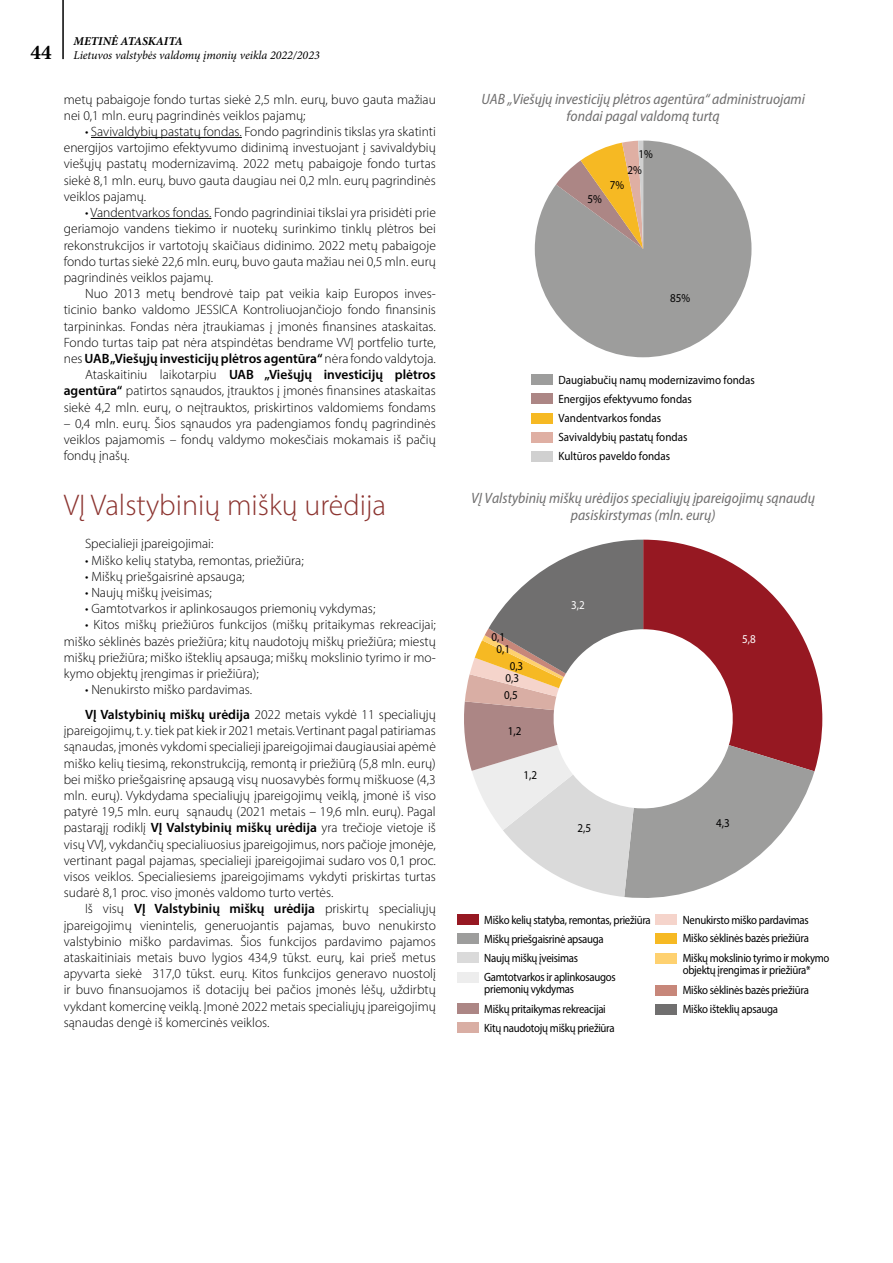
<style>
.page{position:relative;width:893px;height:1263px;background:#fff}
.page>*{position:absolute;margin:0;border:0;box-sizing:border-box;transform-origin:0 0}
.t1{font:300 30px "Myriad Pro";color:#8c3430}
.t2{font:italic semi-condensed 15px/16.5px "Myriad Pro";color:#706f6f;text-align:center}
.t3{font:300 13.5px/16.2px "Myriad Pro";color:#000;text-align:justify}
.t4{font:12px/19.2px "Myriad Pro";letter-spacing:-.025em;color:#000;scale:.9 1}
.t5{font:12px/19.2px "Myriad Pro";color:#000;scale:.92 1}
.t6{font:italic 12px/14.2px "Minion Pro";letter-spacing:-.005em;color:#000}
.t7{font:12px "Myriad Pro";letter-spacing:-.025em;color:#000;scale:.92 1}
.t8{font:12px "Myriad Pro";color:#fff;scale:.92 1}
.s1{font-weight:700}
.s2{font-weight:700;font-style:normal;font-size:21px}
.s3{font-weight:600}
</style>
<div class="page">
<hr style="left:62px;top:0;width:2px;height:59px;background:#000">
<hr style="left:91px;top:137px;width:151px;height:1px;background:#000">
<hr style="left:91px;top:218px;width:120px;height:1px;background:#000">
<svg style="left:535px;top:141px;width:216px;height:216px;fill:#9d9d9c"></svg>
<svg style="left:556px;top:141px;width:87px;height:108px;background:#caaf86"></svg>
<div style="left:531px;top:393px;width:22px;height:11px;background:#ac8685"></div>
<div style="left:531px;top:374px;width:22px;height:11px;background:#9d9d9c"></div>
<div style="left:531px;top:413px;width:22px;height:10px;background:#f6b923"></div>
<div style="left:531px;top:432px;width:22px;height:11px;background:#dfafa3"></div>
<div style="left:531px;top:451px;width:22px;height:11px;background:#d0d0d0"></div>
<svg style="left:464px;top:540px;width:358px;height:358px"></svg>
<div style="left:457px;top:933px;width:21px;height:11px;background:#9d9d9c"></div>
<div style="left:457px;top:914px;width:21px;height:11px;background:#961822"></div>
<div style="left:656px;top:914px;width:21px;height:11px;background:#f5d4cb"></div>
<div style="left:457px;top:953px;width:21px;height:10px;background:#dadada"></div>
<div style="left:457px;top:972px;width:21px;height:10px;background:#ededed"></div>
<div style="left:457px;top:1003px;width:21px;height:11px;background:#ac8685"></div>
<div style="left:457px;top:1022px;width:21px;height:11px;background:#d9aea4"></div>
<div style="left:656px;top:933px;width:21px;height:10px;background:#f6b923"></div>
<div style="left:656px;top:985px;width:21px;height:10px;background:#c7877a"></div>
<div style="left:656px;top:1004px;width:21px;height:10px;background:#706f6f"></div>
<div style="left:656px;top:953px;width:21px;height:10px;background:#fed170"></div>
<p class="t6" style="left:31px;top:34px;width:291px;text-indent:43px"><span class="s1">METINĖ ATASKAITA<br></span><span class="s2">44</span> Lietuvos valstybės valdomų įmonių veikla 2022/2023</p>
<p class="t3" style="left:64px;top:91px;width:374px">metų pabaigoje fondo turtas siekė 2,5 mln. eurų, buvo gauta mažiau nei 0,1 mln. eurų pagrindinės veiklos pajamų;</p>
<p class="t3" style="left:64px;top:123px;width:374px;text-indent:21px">• Savivaldybių pastatų fondas. Fondo pagrindinis tikslas yra skatinti energijos vartojimo efektyvumo didinimą investuojant į savivaldybių viešųjų pastatų modernizavimą. 2022 metų pabaigoje fondo turtas siekė 8,1 mln. eurų, buvo gauta daugiau nei 0,2 mln. eurų pagrindinės veiklos pajamų.</p>
<p class="t3" style="left:64px;top:204px;width:374px;text-indent:21px">• Vandentvarkos fondas. Fondo pagrindiniai tikslai yra prisidėti prie geriamojo vandens tiekimo ir nuotekų surinkimo tinklų plėtros bei rekonstrukcijos ir vartotojų skaičiaus didinimo. 2022 metų pabaigoje fondo turtas siekė 22,6 mln. eurų, buvo gauta mažiau nei 0,5 mln. eurų pagrindinės veiklos pajamų.</p>
<p class="t3" style="left:64px;top:285px;width:374px;text-align:right">Nuo 2013 metų bendrovė taip pat veikia kaip Europos inves&shy;ticinio banko valdomo JESSICA Kontroliuojančiojo fondo finansinis tarpininkas. Fondas nėra įtraukiamas į įmonės finansines ataskaitas.<br>Fondo turtas taip pat nėra atspindėtas bendrame VVĮ portfelio turte, nes <span class="s3">UAB „Viešųjų investicijų plėtros agentūra“</span> nėra fondo valdytoja.<br>Ataskaitiniu laikotarpiu <span class="s3">UAB „Viešųjų investicijų plėtros agentūra“</span> patirtos sąnaudos, įtrauktos į įmonės finansines ataskaitas siekė 4,2 mln. eurų, o neįtrauktos, priskirtinos valdomiems fondams</p>
<p class="t3" style="left:64px;top:415px;width:374px">– 0,4 mln. eurų. Šios sąnaudos yra padengiamos fondų pagrindinės veiklos pajamomis – fondų valdymo mokesčiais mokamais iš pačių fondų įnašų.</p>
<h1 class="t1" style="left:64px;top:487px;width:324px">VĮ Valstybinių miškų urėdija</h1>
<p class="t3" style="left:85px;top:536px;width:130px">Specialieji įpareigojimai:</p>
<p class="t3" style="left:85px;top:552px;width:220px">• Miško kelių statyba, remontas, priežiūra;</p>
<p class="t3" style="left:85px;top:568px;width:161px">• Miškų priešgaisrinė apsauga;</p>
<p class="t3" style="left:85px;top:584px;width:128px">• Naujų miškų įveisimas;</p>
<p class="t3" style="left:85px;top:600px;width:292px">• Gamtotvarkos ir aplinkosaugos priemonių vykdymas;</p>
<p class="t3" style="left:64px;top:617px;width:374px;text-indent:21px">• Kitos miškų priežiūros funkcijos (miškų pritaikymas rekreacijai; miško sėklinės bazės priežiūra; kitų naudotojų miškų priežiūra; miestų miškų priežiūra; miško išteklių apsauga; miškų mokslinio tyrimo ir mo&shy;kymo objektų įrengimas ir priežiūra);</p>
<p class="t3" style="left:85px;top:677px;width:352px;line-height:24.8px">• Nenukirsto miško pardavimas.<br><span class="s3">VĮ Valstybinių miškų urėdija</span> 2022 metais vykdė 11 specialiųjų</p>
<p class="t3" style="left:64px;top:722px;width:374px">įpareigojimų, t. y. tiek pat kiek ir 2021 metais. Vertinant pagal patiriamas sąnaudas, įmonės vykdomi specialieji įpareigojimai daugiausiai apėmė miško kelių tiesimą, rekonstrukciją, remontą ir priežiūrą (5,8 mln. eurų) bei miško priešgaisrinę apsaugą visų nuosavybės formų miškuose (4,3 mln. eurų). Vykdydama specialiųjų įpareigojimų veiklą, įmonė iš viso patyrė 19,5 mln. eurų sąnaudų (2021 metais – 19,6 mln. eurų). Pagal pastarąjį rodiklį <span class="s3">VĮ Valstybinių miškų urėdija</span> yra trečioje vietoje iš visų VVĮ, vykdančių specialiuosius įpareigojimus, nors pačioje įmonėje, vertinant pagal pajamas, specialieji įpareigojimai sudaro vos 0,1 proc. visos veiklos. Specialiesiems įpareigojimams vykdyti priskirtas turtas sudarė 8,1 proc. viso įmonės valdomo turto vertės.</p>
<p class="t3" style="left:64px;top:900px;width:374px;text-indent:21px">Iš visų <span class="s3">VĮ Valstybinių miškų urėdija</span> priskirtų specialiųjų įpareigojimų vienintelis, generuojantis pajamas, buvo nenukirsto valstybinio miško pardavimas. Šios funkcijos pardavimo pajamos ataskaitiniais metais buvo lygios 434,9 tūkst. eurų, kai prieš metus apyvarta siekė 317,0 tūkst. eurų. Kitos funkcijos generavo nuostolį ir buvo finansuojamos iš dotacijų bei pačios įmonės lėšų, uždirbtų vykdant komercinę veiklą. Įmonė 2022 metais specialiųjų įpareigojimų sąnaudas dengė iš komercinės veiklos.</p>
<p class="t2" style="left:481px;top:91px;width:325px">UAB „Viešųjų investicijų plėtros agentūra“ administruojami fondai pagal valdomą turtą</p>
<p class="t7" style="left:638px;top:147px;width:17px">1%</p>
<p class="t7" style="left:628px;top:162px;width:17px">2%</p>
<p class="t7" style="left:587px;top:192px;width:17px">5%</p>
<p class="t7" style="left:610px;top:177px;width:17px">7%</p>
<p class="t7" style="left:670px;top:290px;width:23px">85%</p>
<p class="t5" style="left:558px;top:370px;width:215px">Daugiabučių namų modernizavimo fondas<br>Energijos efektyvumo fondas<br>Vandentvarkos fondas<br>Savivaldybių pastatų fondas<br>Kultūros paveldo fondas</p>
<p class="t2" style="left:471px;top:490px;width:345px">VĮ Valstybinių miškų urėdijos specialiųjų įpareigojimų sąnaudų pasiskirstymas (mln. eurų)</p>
<p class="t7" style="left:491px;top:629px;width:16px">0,1</p>
<p class="t7" style="left:496px;top:642px;width:16px">0,1</p>
<p class="t7" style="left:510px;top:658px;width:16px">0,3</p>
<p class="t7" style="left:505px;top:671px;width:16px">0,3</p>
<p class="t7" style="left:504px;top:688px;width:16px">0,5</p>
<p class="t7" style="left:508px;top:724px;width:16px">1,2</p>
<p class="t7" style="left:523px;top:767px;width:16px">1,2</p>
<p class="t8" style="left:571px;top:598px;width:16px">3,2</p>
<p class="t7" style="left:577px;top:820px;width:16px">2,5</p>
<p class="t8" style="left:742px;top:632px;width:16px">5,8</p>
<p class="t7" style="left:716px;top:816px;width:16px">4,3</p>
<p class="t4" style="left:484px;top:910px;width:187px">Miško kelių statyba, remontas, priežiūra<br>Miškų priešgaisrinė apsauga</p>
<p class="t4" style="left:683px;top:910px;width:142px">Nenukirsto miško pardavimas</p>
<p class="t4" style="left:484px;top:948px;width:106px">Naujų miškų įveisimas</p>
<p class="t4" style="left:484px;top:999px;width:146px">Miškų pritaikymas rekreacijai<br>Kitų naudotojų miškų priežiūra</p>
<p class="t4" style="left:683px;top:928px;width:142px">Miško sėklinės bazės priežiūra</p>
<p class="t4" style="left:683px;top:952px;width:165px;line-height:12px">Miškų mokslinio tyrimo ir mokymo objektų įrengimas ir priežiūra*</p>
<p class="t4" style="left:484px;top:971px;width:148px;line-height:12px">Gamtotvarkos ir aplinkosaugos priemonių vykdymas</p>
<p class="t4" style="left:683px;top:980px;width:142px">Miško sėklinės bazės priežiūra<br>Miško išteklių apsauga</p>
</div>
